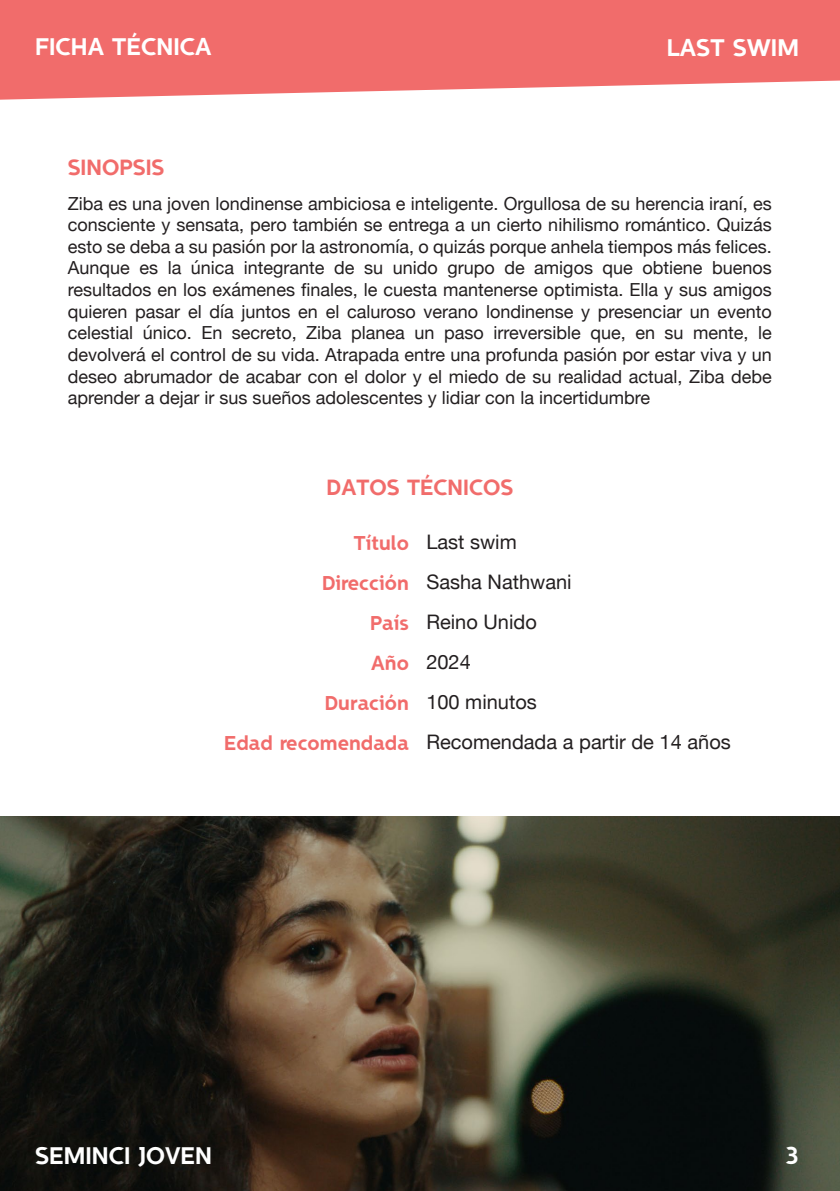
<style>
.page{position:relative;width:840px;height:1191px;background:#fff}
.page>*{position:absolute;margin:0;border:0;box-sizing:border-box;transform-origin:0 0}
.t1{font:24px "SEMINCISANS Regular";color:#fff}
.t2{font:22px "SEMINCISANS Regular";color:#f16c6b}
.t3{font:20px/40px "Helvetica Neue";color:#231f20}
.t4{font:20px/40px "SEMINCISANS Regular";color:#f16c6b;text-align:right}
.t5{font:18px/21.6px "Helvetica Neue";color:#231f20;text-align:justify}
</style>
<div class="page">
<svg style="left:0;top:0;width:839px;height:100px;background:#f27a79"></svg>
<img style="left:0;top:817px;width:839px;height:374px">
<h1 class="t1" style="left:35px;top:32px;width:178px">FICHA TÉCNICA</h1>
<h1 class="t1" style="left:666px;top:33px;width:133px">LAST SWIM</h1>
<p class="t2" style="left:68px;top:154px;width:98px">SINOPSIS</p>
<p class="t5" style="left:68px;top:193px;width:705px">Ziba es una joven londinense ambiciosa e inteligente. Orgullosa de su herencia iraní, es consciente y sensata, pero también se entrega a un cierto nihilismo romántico. Quizás esto se deba a su pasión por la astronomía, o quizás porque anhela tiempos más felices.<br>Aunque es la única integrante de su unido grupo de amigos que obtiene buenos resultados en los exámenes finales, le cuesta mantenerse optimista. Ella y sus amigos quieren pasar el día juntos en el caluroso verano londinense y presenciar un evento celestial único. En secreto, Ziba planea un paso irreversible que, en su mente, le devolverá el control de su vida. Atrapada entre una profunda pasión por estar viva y un deseo abrumador de acabar con el dolor y el miedo de su realidad actual, Ziba debe aprender a dejar ir sus sueños adolescentes y lidiar con la incertidumbre</p>
<p class="t2" style="left:326px;top:475px;width:188px">DATOS TÉCNICOS</p>
<p class="t4" style="left:224px;top:523px;width:186px">Título<br>Dirección<br>País<br>Año<br>Duración<br>Edad recomendada</p>
<p class="t3" style="left:426px;top:523px;width:306px">Last swim<br>Sasha Nathwani<br>Reino Unido<br>2024<br>100 minutos<br>Recomendada a partir de 14 años</p>
<h1 class="t1" style="left:35px;top:1141px;width:178px">SEMINCI JOVEN</h1>
<h1 class="t1" style="left:784px;top:1141px;width:15px">3</h1>
<h1 class="t1" style="left:784px;top:1141px;width:15px">2</h1>
</div>
